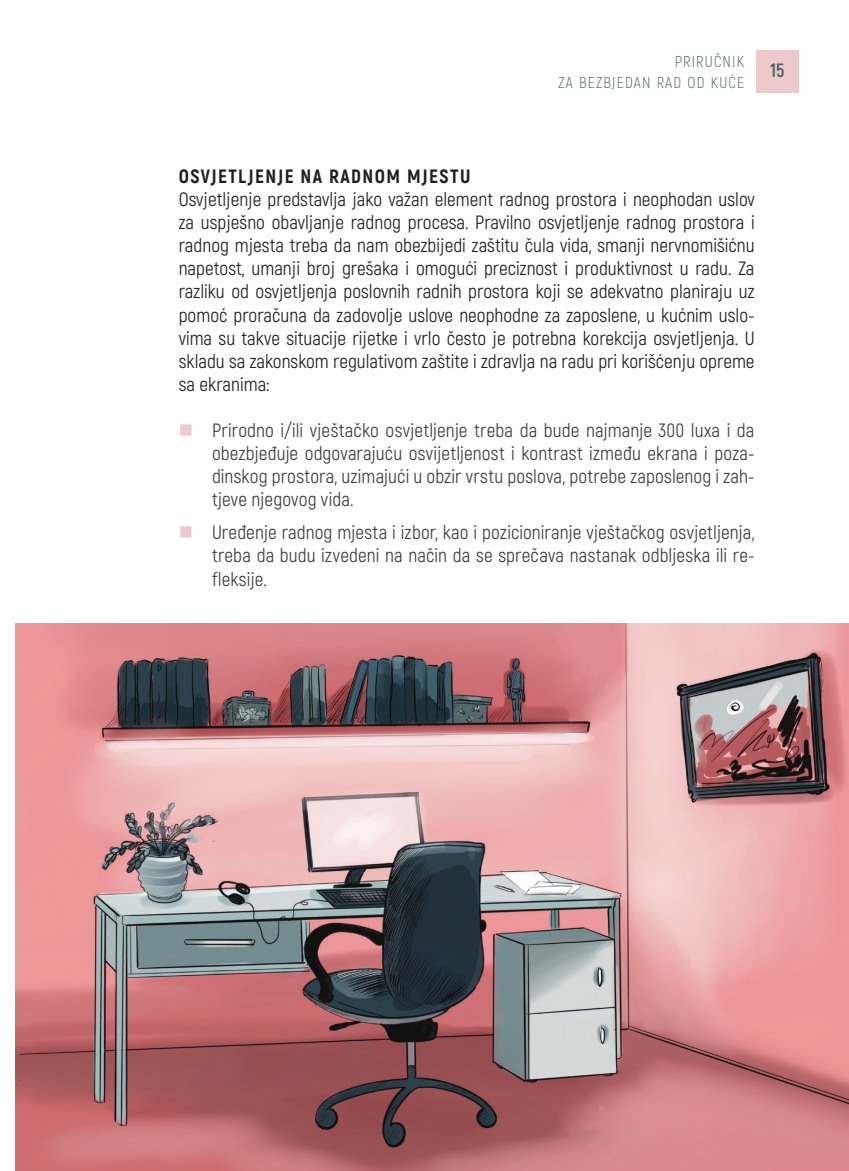
<style>
.page{position:relative;width:849px;height:1171px;background:#fff}
.page>*{position:absolute;margin:0;border:0;box-sizing:border-box;transform-origin:0 0}
.t1{font:19.25px/23.1px "Akrobat";color:#231f20;text-align:justify}
.Buliti{font:19.25px/23.1px "Akrobat";letter-spacing:.005em;color:#3e3e3f;text-align:justify}
.t2{font:800 19.25px "Akrobat";letter-spacing:.075em;color:#231f20}
.t3{font:700 19.25px "Akrobat";color:#4c6063}
.t4{font:300 15.75px/21px "Akrobat";letter-spacing:.075em;color:#4c6063;text-align:right}
</style>
<div class="page">
<div style="left:755px;top:50px;width:43px;height:43px;background:#eccac9"></div>
<img style="left:16px;top:623px;width:832px;height:548px">
<p class="t4" style="left:558px;top:51px;width:187px">PRIRUČNIK<br>ZA BEZBJEDAN RAD OD KUĆE</p>
<p class="t3" style="left:770px;top:58px;width:15px">15</p>
<p class="t2" style="left:179px;top:164px;width:293px">OSVJETLJENJE NA RADNOM MJESTU</p>
<p class="t1" style="left:179px;top:188px;width:577px">Osvjetljenje predstavlja jako važan element radnog prostora i neophodan uslov za uspješno obavljanje radnog procesa. Pravilno osvjetljenje radnog prostora i radnog mjesta treba da nam obezbijedi zaštitu čula vida, smanji nervnomišićnu napetost, umanji broj grešaka i omogući preciznost i produktivnost u radu. Za razliku od osvjetljenja poslovnih radnih prostora koji se adekvatno planiraju uz pomoć proračuna da zadovolje uslove neophodne za zaposlene, u kućnim uslo&shy;vima su takve situacije rijetke i vrlo često je potrebna korekcija osvjetljenja. U skladu sa zakonskom regulativom zaštite i zdravlja na radu pri korišćenju opreme sa ekranima:</p>
<p class="Buliti" style="left:212px;top:419px;width:544px">Prirodno i/ili vještačko osvjetljenje treba da bude najmanje 300 luxa i da obezbjeđuje odgovarajuću osvijetljenost i kontrast između ekrana i poza&shy;dinskog prostora, uzimajući u obzir vrstu poslova, potrebe zaposlenog i zah&shy;tjeve njegovog vida.</p>
<p class="Buliti" style="left:212px;top:521px;width:544px">Uređenje radnog mjesta i izbor, kao i pozicioniranje vještačkog osvjetljenja, treba da budu izvedeni na način da se sprečava nastanak odbljeska ili re&shy;fleksije.</p>
</div>
